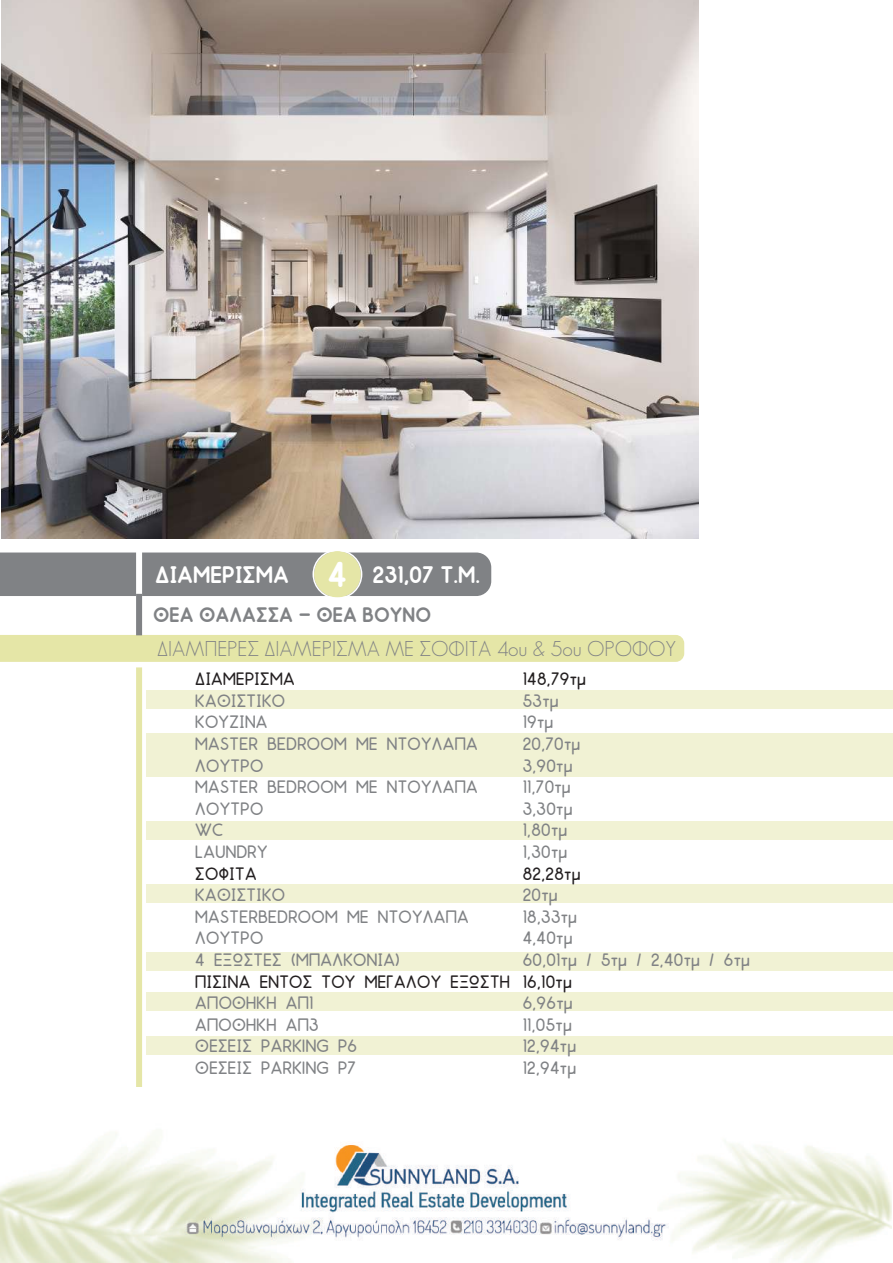
<style>
.page{position:relative;width:893px;height:1263px;background:#fff}
.page>*{position:absolute;margin:0;border:0;box-sizing:border-box;transform-origin:0 0}
.t1{font:700 24px "Aka Acid Odin";color:#fff}
.t2{font:300 21px "Aka Acid Geosans";color:#808285}
.t3{font:700 21px "Aka Acid Odin";color:#808285}
.t4{font:18px "Aka Acid Odin";color:#808285}
.t5{font:18px "Aka Acid Odin";color:#231f20}
.s1{font-size:36px}
</style>
<div class="page">
<div style="left:146px;top:691px;width:747px;height:18px;background:#f1f2d4"></div>
<div style="left:146px;top:734px;width:747px;height:43px;background:#f1f2d4"></div>
<div style="left:146px;top:822px;width:747px;height:18px;background:#f1f2d4"></div>
<div style="left:146px;top:884px;width:747px;height:18px;background:#f1f2d4"></div>
<div style="left:146px;top:953px;width:747px;height:18px;background:#f1f2d4"></div>
<div style="left:146px;top:992px;width:747px;height:18px;background:#f1f2d4"></div>
<div style="left:146px;top:1037px;width:747px;height:18px;background:#f1f2d4"></div>
<img style="left:1px;top:1132px;width:891px;height:131px">
<div style="left:0;top:635px;width:684px;height:27px;background:#e5e6a7"></div>
<img style="left:1px;top:1px;width:697px;height:537px">
<svg style="left:0;top:551px;width:491px;height:48px;background:#949593"></svg>
<div style="left:136px;top:543px;width:6px;height:57px;background:#fff"></div>
<div style="left:136px;top:667px;width:6px;height:420px;background:#e5e6a7"></div>
<div style="left:136px;top:594px;width:6px;height:41px;background:#808285"></div>
<h1 class="t1" style="left:155px;top:566px;width:326px">ΔΙΑΜΕΡΙΣΜΑ <span class="s1">4</span> 231,07 Τ.Μ.</h1>
<p class="t3" style="left:153px;top:607px;width:279px">ΘΕΑ ΘΑΛΑΣΣΑ - ΘΕΑ ΒΟΥΝΟ</p>
<p class="t2" style="left:157px;top:641px;width:521px">ΔΙΑΜΠΕΡΕΣ ΔΙΑΜΕΡΙΣΜΑ ΜΕ ΣΟΦΙΤΑ 4ου &amp; 5ου ΟΡΟΦΟΥ</p>
<p class="t5" style="left:195px;top:667px;width:101px">ΔΙΑΜΕΡΙΣΜΑ</p>
<p class="t5" style="left:522px;top:667px;width:65px">148,79τμ</p>
<p class="t4" style="left:195px;top:689px;width:92px">ΚΑΘΙΣΤΙΚΟ</p>
<p class="t4" style="left:522px;top:689px;width:38px">53τμ</p>
<p class="t4" style="left:195px;top:711px;width:74px">ΚΟΥΖΙΝΑ</p>
<p class="t4" style="left:522px;top:711px;width:32px">19τμ</p>
<p class="t4" style="left:195px;top:732px;width:284px">MASTER BEDROOM ΜΕ ΝΤΟΥΛΑΠΑ</p>
<p class="t4" style="left:522px;top:732px;width:59px">20,70τμ</p>
<p class="t4" style="left:195px;top:754px;width:70px">ΛΟΥΤΡΟ</p>
<p class="t4" style="left:522px;top:754px;width:52px">3,90τμ</p>
<p class="t4" style="left:195px;top:775px;width:284px">MASTER BEDROOM ΜΕ ΝΤΟΥΛΑΠΑ</p>
<p class="t4" style="left:522px;top:775px;width:50px">11,70τμ</p>
<p class="t4" style="left:195px;top:797px;width:70px">ΛΟΥΤΡΟ</p>
<p class="t4" style="left:522px;top:797px;width:52px">3,30τμ</p>
<p class="t4" style="left:195px;top:819px;width:30px">WC</p>
<p class="t4" style="left:522px;top:819px;width:46px">1,80τμ</p>
<p class="t4" style="left:195px;top:840px;width:74px">LAUNDRY</p>
<p class="t4" style="left:522px;top:840px;width:46px">1,30τμ</p>
<p class="t5" style="left:195px;top:862px;width:63px">ΣΟΦΙΤΑ</p>
<p class="t5" style="left:522px;top:862px;width:60px">82,28τμ</p>
<p class="t4" style="left:195px;top:883px;width:92px">ΚΑΘΙΣΤΙΚΟ</p>
<p class="t4" style="left:522px;top:883px;width:37px">20τμ</p>
<p class="t4" style="left:195px;top:905px;width:275px">MASTERBEDROOM ΜΕ ΝΤΟΥΛΑΠΑ</p>
<p class="t4" style="left:522px;top:905px;width:56px">18,33τμ</p>
<p class="t4" style="left:195px;top:927px;width:70px">ΛΟΥΤΡΟ</p>
<p class="t4" style="left:522px;top:927px;width:52px">4,40τμ</p>
<p class="t4" style="left:195px;top:948px;width:207px">4 ΕΞΩΣΤΕΣ (ΜΠΑΛΚΟΝΙΑ)</p>
<p class="t4" style="left:522px;top:948px;width:229px">60,01τμ / 5τμ / 2,40τμ / 6τμ</p>
<p class="t5" style="left:195px;top:970px;width:378px">ΠΙΣΙΝΑ ΕΝΤΟΣ ΤΟΥ ΜΕΓΑΛΟΥ ΕΞΩΣΤΗ 16,10τμ</p>
<p class="t4" style="left:195px;top:991px;width:120px">ΑΠΟΘΗΚΗ ΑΠ1</p>
<p class="t4" style="left:522px;top:991px;width:52px">6,96τμ</p>
<p class="t4" style="left:195px;top:1013px;width:125px">ΑΠΟΘΗΚΗ ΑΠ3</p>
<p class="t4" style="left:522px;top:1013px;width:51px">11,05τμ</p>
<p class="t4" style="left:195px;top:1035px;width:164px">ΘΕΣΕΙΣ PARKING Ρ6</p>
<p class="t4" style="left:522px;top:1035px;width:55px">12,94τμ</p>
<p class="t4" style="left:195px;top:1056px;width:163px">ΘΕΣΕΙΣ PARKING Ρ7</p>
<p class="t4" style="left:522px;top:1056px;width:55px">12,94τμ</p>
</div>
